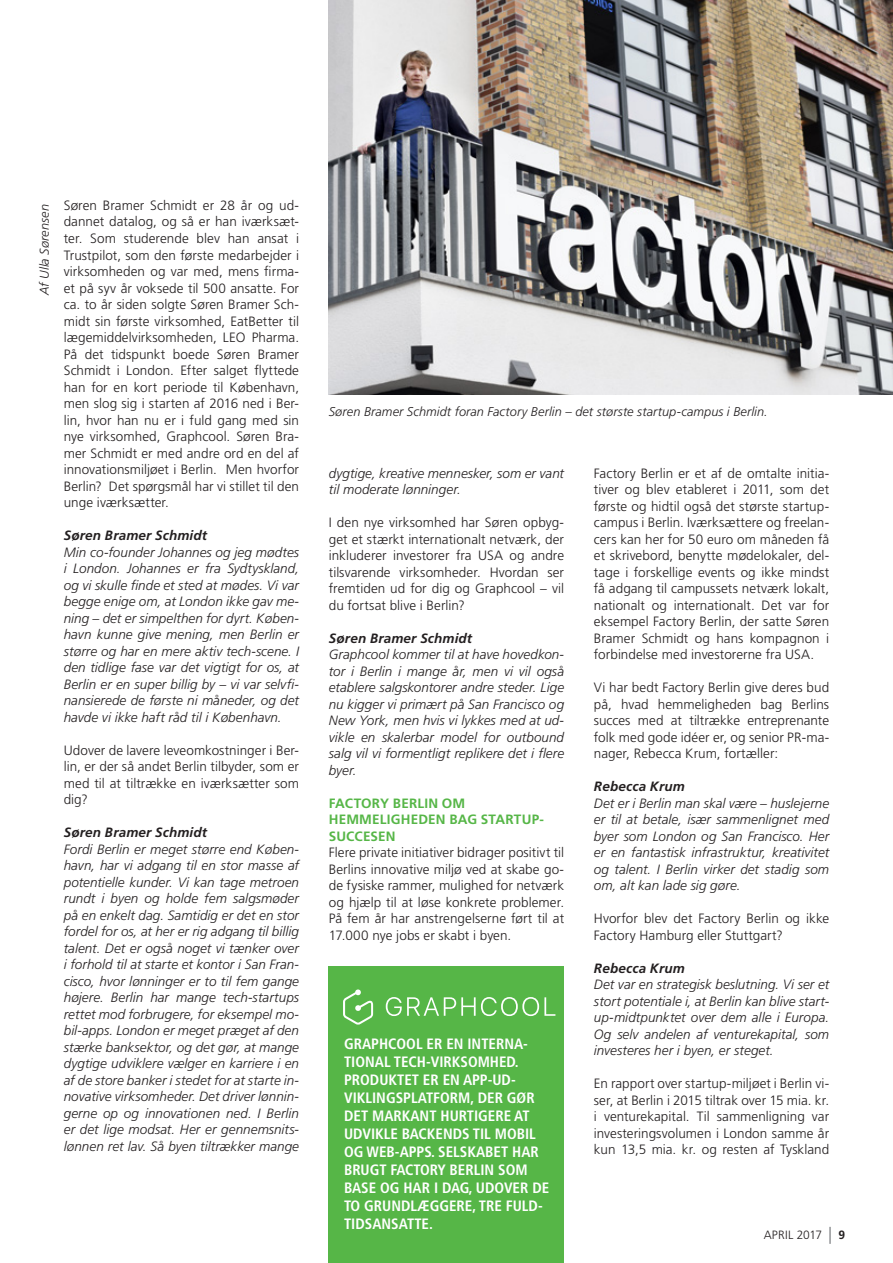
<style>
.page{position:relative;width:893px;height:1263px;background:#fff}
.page>*{position:absolute;margin:0;border:0;box-sizing:border-box;transform-origin:0 0}
.Spørgsmål_VERSALER{font:700 condensed 15px/18px "Frutiger LT";color:#fff}
.Brødtekst{font:300 13.5px/16.5px "Frutiger LT";letter-spacing:.005em;color:#231f20;text-align:justify}
.SVAR_kursiv{font:italic 300 13.5px/16.5px "Frutiger LT";letter-spacing:.005em;color:#231f20;text-align:justify}
.SVAR_kursiv-2{font:italic 700 13.5px "Frutiger LT";letter-spacing:.01em;color:#231f20}
.Mellemrubrik{font:700 13.5px/16.5px "Frutiger LT";letter-spacing:.01em;color:#56b647}
.billedtekst{font:italic 300 12.75px "Frutiger LT";letter-spacing:.005em;color:#231f20}
.t1{font:300 12px "Frutiger LT";letter-spacing:.015em;color:#231f20}
.t2{font:700 12px "Frutiger LT";color:#231f20}
</style>
<div class="page">
<img style="left:329px;top:0;width:564px;height:394px">
<div style="left:329px;top:967px;width:235px;height:296px;background:#56b647"></div>
<svg style="left:386px;top:997px;width:169px;height:19px"></svg>
<svg style="left:343px;top:989px;width:30px;height:36px"></svg>
<svg style="left:829px;top:1227px;width:2px;height:17px"></svg>
<p class="billedtekst" style="left:37px;top:295px;width:92px;rotate:-90deg">Af Ulla Sørensen</p>
<p class="Brødtekst" style="left:64px;top:197px;width:237px">Søren Bramer Schmidt er 28 år og ud&shy;dannet datalog, og så er han iværksæt&shy;ter. Som studerende blev han ansat i Trustpilot, som den første medarbejder i virksomheden og var med, mens firma&shy;et på syv år voksede til 500 ansatte. For ca. to år siden solgte Søren Bramer Sch&shy;midt sin første virksomhed, EatBetter til lægemiddelvirksomheden, LEO Pharma.<br>På det tidspunkt boede Søren Bramer Schmidt i London. Efter salget flyttede han for en kort periode til København, men slog sig i starten af 2016 ned i Ber&shy;lin, hvor han nu er i fuld gang med sin nye virksomhed, Graphcool. Søren Bra&shy;mer Schmidt er med andre ord en del af innovationsmiljøet i Berlin. Men hvorfor Berlin? Det spørgsmål har vi stillet til den unge iværksætter.</p>
<p class="SVAR_kursiv-2" style="left:64px;top:527px;width:145px">Søren Bramer Schmidt</p>
<p class="SVAR_kursiv" style="left:64px;top:544px;width:237px">Min co-founder Johannes og jeg mødtes i London. Johannes er fra Sydtyskland, og vi skulle finde et sted at mødes. Vi var begge enige om, at London ikke gav me&shy;ning – det er simpelthen for dyrt. Køben&shy;havn kunne give mening, men Berlin er større og har en mere aktiv tech-scene. I den tidlige fase var det vigtigt for os, at Berlin er en super billig by – vi var selvfi&shy;nansierede de første ni måneder, og det havde vi ikke haft råd til i København.</p>
<p class="Brødtekst" style="left:64px;top:742px;width:237px">Udover de lavere leveomkostninger i Ber&shy;lin, er der så andet Berlin tilbyder, som er med til at tiltrække en iværksætter som dig?</p>
<p class="SVAR_kursiv-2" style="left:64px;top:824px;width:145px">Søren Bramer Schmidt</p>
<p class="SVAR_kursiv" style="left:64px;top:841px;width:237px">Fordi Berlin er meget større end Køben&shy;havn, har vi adgang til en stor masse af potentielle kunder. Vi kan tage metroen rundt i byen og holde fem salgsmøder på en enkelt dag. Samtidig er det en stor fordel for os, at her er rig adgang til billig talent. Det er også noget vi tænker over i forhold til at starte et kontor i San Fran&shy;cisco, hvor lønninger er to til fem gange højere. Berlin har mange tech-startups rettet mod forbrugere, for eksempel mo&shy;bil-apps. London er meget præget af den stærke banksektor, og det gør, at mange dygtige udviklere vælger en karriere i en af de store banker i stedet for at starte in&shy;novative virksomheder. Det driver lønnin&shy;gerne op og innovationen ned. I Berlin er det lige modsat. Her er gennemsnits&shy;lønnen ret lav. Så byen tiltrækker mange</p>
<p class="billedtekst" style="left:329px;top:404px;width:440px">Søren Bramer Schmidt foran Factory Berlin – det største startup-campus i Berlin.</p>
<p class="SVAR_kursiv" style="left:329px;top:465px;width:237px">dygtige, kreative mennesker, som er vant til moderate lønninger.</p>
<p class="Brødtekst" style="left:329px;top:515px;width:237px">I den nye virksomhed har Søren opbyg&shy;get et stærkt internationalt netværk, der inkluderer investorer fra USA og andre tilsvarende virksomheder. Hvordan ser fremtiden ud for dig og Graphcool – vil du fortsat blive i Berlin?</p>
<p class="SVAR_kursiv-2" style="left:329px;top:630px;width:145px">Søren Bramer Schmidt</p>
<p class="SVAR_kursiv" style="left:329px;top:647px;width:237px">Graphcool kommer til at have hovedkon&shy;tor i Berlin i mange år, men vi vil også etablere salgskontorer andre steder. Lige nu kigger vi primært på San Francisco og New York, men hvis vi lykkes med at ud&shy;vikle en skalerbar model for outbound salg vil vi formentligt replikere det i flere byer.</p>
<p class="Mellemrubrik" style="left:329px;top:795px;width:217px">FACTORY BERLIN OM<br>HEMMELIGHEDEN BAG STARTUP-<br>SUCCESEN</p>
<p class="Brødtekst" style="left:329px;top:845px;width:237px">Flere private initiativer bidrager positivt til Berlins innovative miljø ved at skabe go&shy;de fysiske rammer, mulighed for netværk og hjælp til at løse konkrete problemer.<br>På fem år har anstrengelserne ført til at 17.000 nye jobs er skabt i byen.</p>
<p class="Spørgsmål_VERSALER" style="left:344px;top:1034px;width:207px">GRAPHCOOL ER EN INTERNA-<br>TIONAL TECH-VIRKSOMHED.<br>PRODUKTET ER EN APP-UD-<br>VIKLINGSPLATFORM, DER GØR<br>DET MARKANT HURTIGERE AT<br>UDVIKLE BACKENDS TIL MOBIL<br>OG WEB-APPS. SELSKABET HAR<br>BRUGT FACTORY BERLIN SOM<br>BASE OG HAR I DAG, UDOVER DE<br>TO GRUNDLÆGGERE, TRE FULD-<br>TIDSANSATTE.</p>
<p class="Brødtekst" style="left:594px;top:465px;width:237px">Factory Berlin er et af de omtalte initia&shy;tiver og blev etableret i 2011, som det første og hidtil også det største startup&shy;campus i Berlin. Iværksættere og freelan&shy;cers kan her for 50 euro om måneden få et skrivebord, benytte mødelokaler, del&shy;tage i forskellige events og ikke mindst få adgang til campussets netværk lokalt, nationalt og internationalt. Det var for eksempel Factory Berlin, der satte Søren Bramer Schmidt og hans kompagnon i forbindelse med investorerne fra USA.</p>
<p class="Brødtekst" style="left:594px;top:680px;width:237px">Vi har bedt Factory Berlin give deres bud på, hvad hemmeligheden bag Berlins succes med at tiltrække entreprenante folk med gode idéer er, og senior PR-ma&shy;nager, Rebecca Krum, fortæller:</p>
<p class="SVAR_kursiv-2" style="left:594px;top:779px;width:93px">Rebecca Krum</p>
<p class="SVAR_kursiv" style="left:594px;top:795px;width:237px">Det er i Berlin man skal være – huslejerne er til at betale, især sammenlignet med byer som London og San Francisco. Her er en fantastisk infrastruktur, kreativitet og talent. I Berlin virker det stadig som om, alt kan lade sig gøre.</p>
<p class="Brødtekst" style="left:594px;top:911px;width:237px">Hvorfor blev det Factory Berlin og ikke<br>Factory Hamburg eller Stuttgart?</p>
<p class="SVAR_kursiv-2" style="left:594px;top:960px;width:93px">Rebecca Krum</p>
<p class="SVAR_kursiv" style="left:594px;top:977px;width:237px">Det var en strategisk beslutning. Vi ser et stort potentiale i, at Berlin kan blive start&shy;up-midtpunktet over dem alle i Europa.<br>Og selv andelen af venturekapital, som investeres her i byen, er steget.</p>
<p class="Brødtekst" style="left:594px;top:1076px;width:237px">En rapport over startup-miljøet i Berlin vi&shy;ser, at Berlin i 2015 tiltrak over 15 mia. kr. i venturekapital. Til sammenligning var investeringsvolumen i London samme år kun 13,5 mia. kr. og resten af Tyskland</p>
<p class="t1" style="left:764px;top:1228px;width:60px">APRIL 2017</p>
<p class="t2" style="left:838px;top:1227px;width:8px">9</p>
</div>
